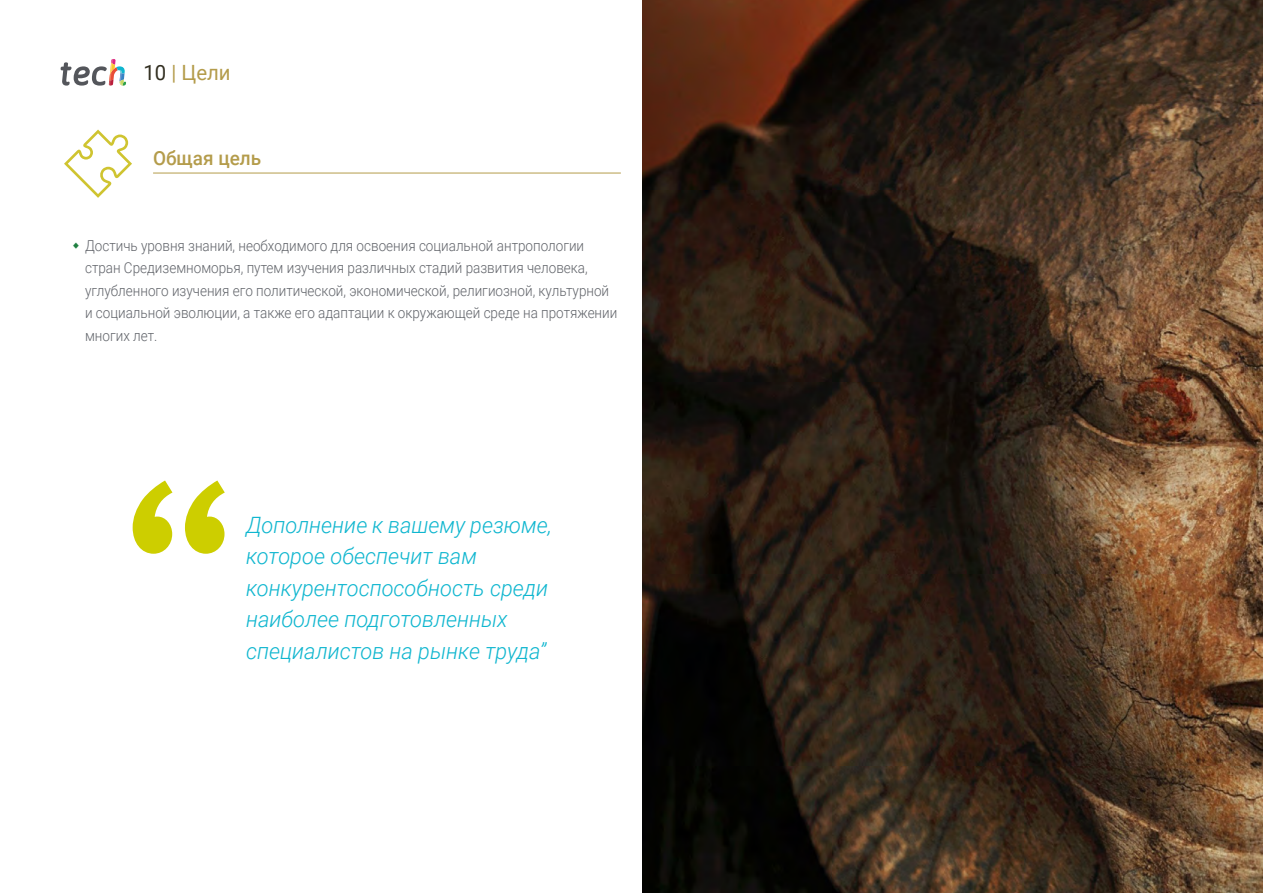
<style>
.page{position:relative;width:1263px;height:893px;background:#fff}
.page>*{position:absolute;margin:0;border:0;box-sizing:border-box;transform-origin:0 0}
.t1{font:italic 300 22.5px/31.5px "Roboto";color:#0fb6cf}
.t2{font:21px "Roboto";color:#b49c4b}
.t3{font:500 19.5px "Roboto";color:#b49c4b}
.t4{font:300 15px/22.5px "Roboto";color:#61646a;scale:.9 1}
.s1{color:#312e20}
</style>
<div class="page">
<hr style="left:153px;top:173px;width:468px;height:1px;background:#b49c4b">
<svg style="left:64px;top:130px;width:68px;height:68px"></svg>
<img style="left:642px;top:0;width:621px;height:893px">
<svg style="left:133px;top:480px;width:92px;height:74px"></svg>
<svg style="left:61px;top:59px;width:65px;height:27px"></svg>
<h2 class="t2" style="left:144px;top:57px;width:89px"><span class="s1">10</span> | Цели</h2>
<h3 class="t3" style="left:153px;top:144px;width:110px">Общая цель</h3>
<p class="t4" style="left:85px;top:234px;width:593px">Достичь уровня знаний, необходимого для освоения социальной антропологии стран Средиземноморья, путем изучения различных стадий развития человека, углубленного изучения его политической, экономической, религиозной, культурной и социальной эволюции, а также его адаптации к окружающей среде на протяжении многих лет.</p>
<h1 class="t1" style="left:246px;top:508px;width:307px">Дополнение к вашему резюме, которое обеспечит вам конкурентоспособность среди наиболее подготовленных специалистов на рынке труда”</h1>
</div>
